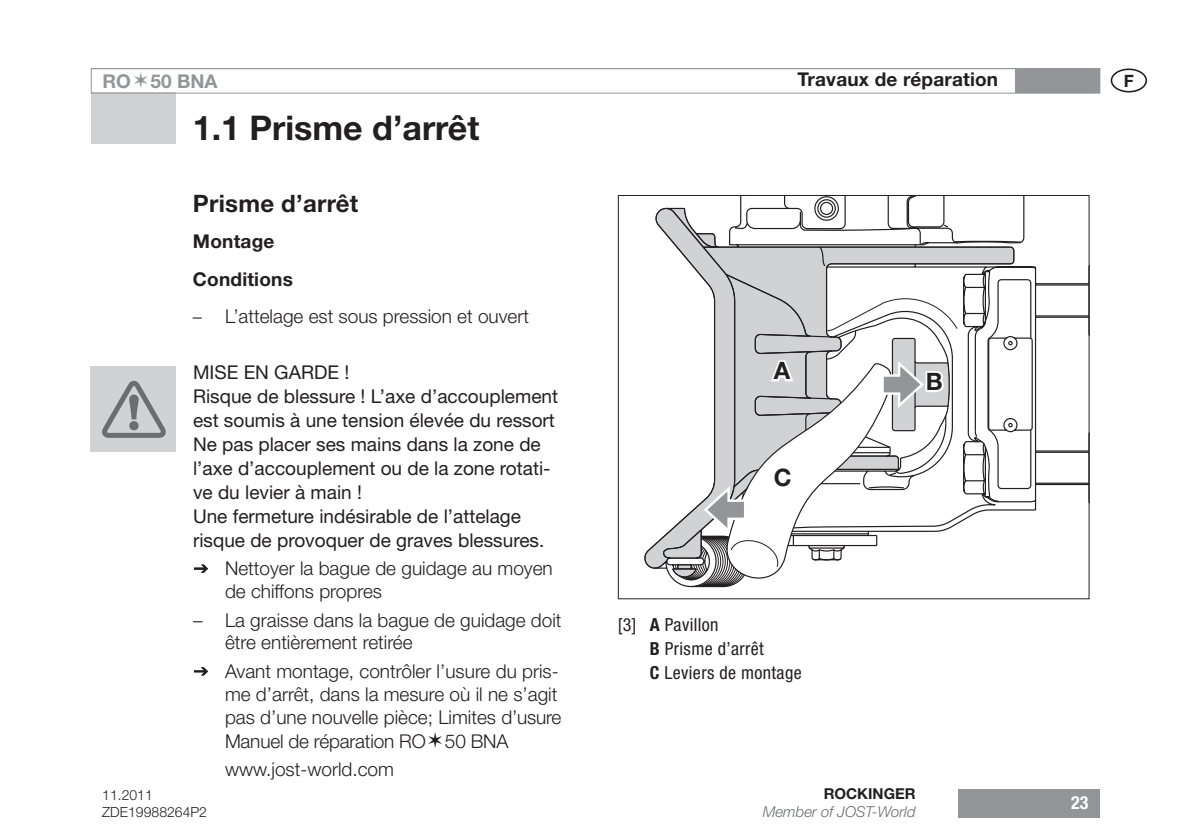
<style>
.page{position:relative;width:1191px;height:840px;background:#fff}
.page>*{position:absolute;margin:0;border:0;box-sizing:border-box;transform-origin:0 0}
.t1{font:700 34px "Helvetica Neue LT Pro";color:#231f20}
.t2{font:700 24px "Helvetica Neue LT Pro";letter-spacing:.01em;color:#231f20}
.t3{font:300 19px/23.2px "Helvetica Neue LT Pro";color:#231f20}
.t4{font:19px/24px "Helvetica Neue LT Pro";color:#231f20}
.t5{font:700 19px/38.2px "Helvetica Neue LT Pro";letter-spacing:.01em;color:#231f20}
.t6{font:700 19px "Helvetica Neue LT Pro";color:#939598}
.t7{font:condensed 18px/24px "Helvetica Neue LT Pro";letter-spacing:.02em;color:#231f20}
.t8{font:700 condensed 18px "Helvetica Neue LT Pro";color:#fff}
.t9{font:700 17px "Helvetica Neue LT Pro";color:#231f20}
.t10{font:italic 300 15px "Helvetica Neue LT Pro";color:#6c6d70}
.t11{font:700 15px "Helvetica Neue LT Pro";color:#231f20}
.t12{font:300 14px/16.8px "Helvetica Neue LT Pro";color:#231f20}
.s1{font-size:18px}
.s2{font-weight:700}
</style>
<div class="page">
<div style="left:958px;top:788px;width:142px;height:28px;background:#939598"></div>
<div style="left:1015px;top:69px;width:85px;height:24px;background:#939598"></div>
<div style="left:91px;top:93px;width:85px;height:51px;background:#d1d2d4"></div>
<div style="left:91px;top:68px;width:1009px;height:26px;border:1px solid #939598"></div>
<div style="left:1110px;top:68px;width:37px;height:24px;border:2px solid #231f20;border-radius:50%"></div>
<div style="left:1023px;top:68px;width:68px;height:25px;background:#939598"></div>
<div style="left:92px;top:366px;width:84px;height:85px;background:#d1d2d4"></div>
<svg style="left:102px;top:380px;width:64px;height:57px"></svg>
<svg style="left:644px;top:195px;width:445px;height:391px"></svg>
<svg style="left:194px;top:564px;width:15px;height:9px"></svg>
<svg style="left:194px;top:667px;width:15px;height:9px"></svg>
<p class="t6" style="left:102px;top:69px;width:116px">RO 50 BNA</p>
<h1 class="t1" style="left:193px;top:106px;width:288px">1.1 Prisme d’arrêt</h1>
<p class="t2" style="left:193px;top:188px;width:167px">Prisme d’arrêt</p>
<p class="t5" style="left:193px;top:221px;width:101px">Montage<br>Conditions</p>
<p class="t3" style="left:193px;top:304px;width:337px"><span class="s1">–</span> L’attelage est sous pression et ouvert</p>
<p class="t4" style="left:193px;top:359px;width:366px">MISE EN GARDE !<br>Risque de blessure ! L’axe d’accouplement est soumis à une tension élevée du ressort Ne pas placer ses mains dans la zone de l’axe d’accouplement ou de la zone rotati&shy;ve du levier à main !<br>Une fermeture indésirable de l’attelage risque de provoquer de graves blessures.</p>
<p class="t3" style="left:225px;top:556px;width:329px">Nettoyer la bague de guidage au moyen de chiffons propres</p>
<p class="t3" style="left:225px;top:607px;width:338px;text-indent:-32px">– La graisse dans la bague de guidage doit être entièrement retirée</p>
<p class="t3" style="left:225px;top:658px;width:338px">Avant montage, contrôler l’usure du pris&shy;me d’arrêt, dans la mesure où il ne s’agit pas d’une nouvelle pièce; Limites d’usure Manuel de réparation RO 50 BNA</p>
<p class="t3" style="left:225px;top:756px;width:170px">www.jost-world.com</p>
<p class="t5" style="left:797px;top:59px;width:202px">Travaux de réparation</p>
<p class="t9" style="left:1123px;top:70px;width:12px">F</p>
<p class="t2" style="left:774px;top:355px;width:18px">A</p>
<p class="t2" style="left:774px;top:462px;width:19px">C</p>
<p class="t7" style="left:650px;top:611px;width:153px;text-indent:-32px">[3] <span class="s2">A</span> Pavillon<br><span class="s2">B</span> Prisme d’arrêt<br><span class="s2">C</span> Leviers de montage</p>
<p class="t2" style="left:925px;top:366px;width:18px">B</p>
<p class="t12" style="left:102px;top:786px;width:106px">11.2011<br>ZDE19988264P2</p>
<p class="t11" style="left:823px;top:784px;width:93px">ROCKINGER</p>
<p class="t10" style="left:762px;top:802px;width:154px">Member of JOST-World</p>
<p class="t8" style="left:1071px;top:791px;width:19px">23</p>
</div>
